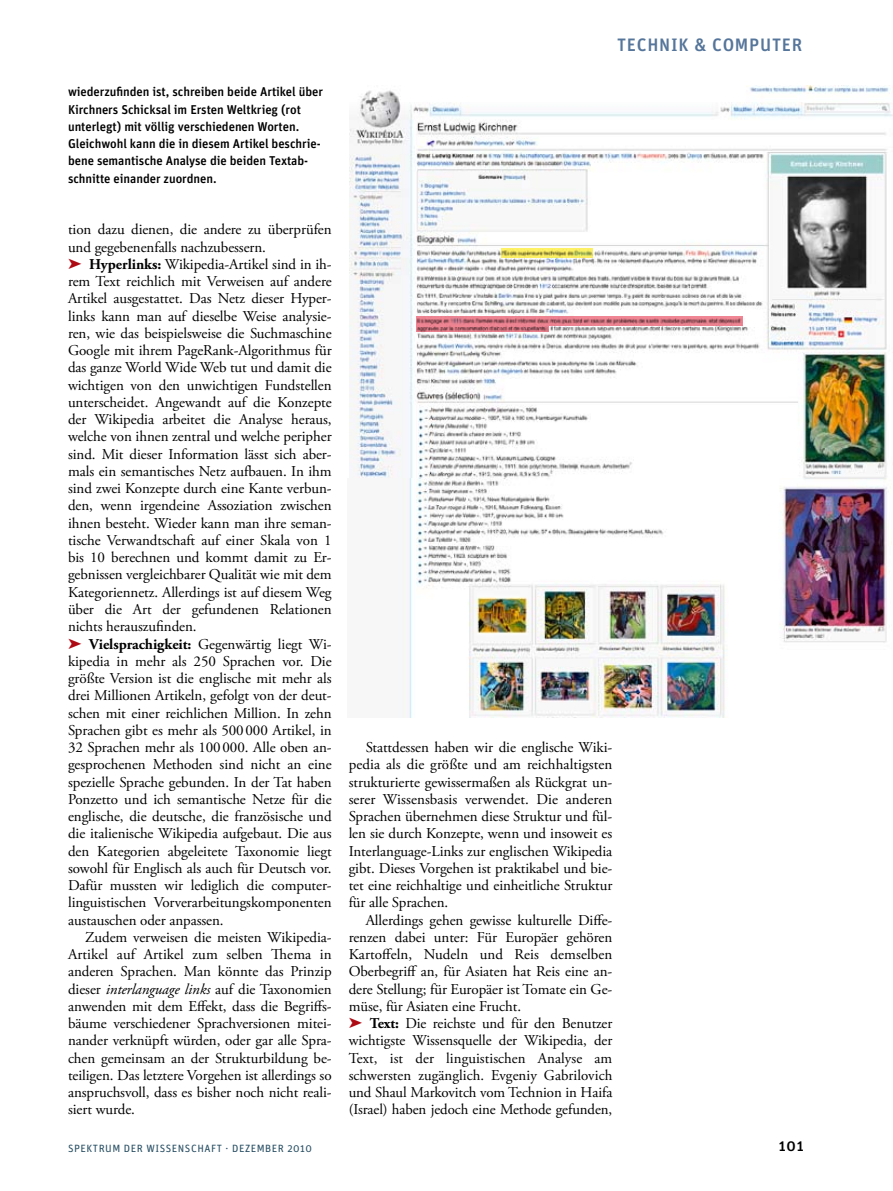
<style>
.page{position:relative;width:893px;height:1191px;background:#fff}
.page>*{position:absolute;margin:0;border:0;box-sizing:border-box;transform-origin:0 0}
.t1{font:500 18px "Unit";letter-spacing:.04em;color:#55759a}
.t2{font:15px/17.2px "Adobe Garamond Pro";letter-spacing:-.005em;color:#000}
.t3{font:500 15px "Unit";color:#000}
.t4{font:500 12.75px/17.2px "Unit";letter-spacing:-.005em;color:#000}
.t5{font:10.5px "Unit";letter-spacing:.05em;color:#284f64}
.s1{color:#ae0a14}
.s2{font-weight:700}
.s3{font-style:italic}
</style>
<div class="page">
<img style="left:349px;top:85px;width:544px;height:394px">
<img style="left:403px;top:479px;width:489px;height:238px">
<p class="t4" style="left:68px;top:83px;width:257px">wiederzufinden ist, schreiben beide Artikel über Kirchners Schicksal im Ersten Weltkrieg (rot unterlegt) mit völlig verschiedenen Worten.<br>Gleichwohl kann die in diesem Artikel beschrie&shy;bene semantische Analyse die beiden Textab&shy;schnitte einander zuordnen.</p>
<p class="t2" style="left:68px;top:221px;width:265px">tion dazu dienen, die andere zu überprüfen und gegebenenfalls nachzubessern.<br><span class="s1">➤</span> <span class="s2">Hyperlinks:</span> Wikipedia-Artikel sind in ih&shy;rem Text reichlich mit Verweisen auf andere Artikel ausgestattet. Das Netz dieser Hyper&shy;links kann man auf dieselbe Weise analysie&shy;ren, wie das beispielsweise die Suchmaschine Google mit ihrem PageRank-Algorithmus für das ganze World Wide Web tut und damit die wichtigen von den unwichtigen Fundstellen unterscheidet. Angewandt auf die Konzepte der Wikipedia arbeitet die Analyse heraus, welche von ihnen zentral und welche peripher sind. Mit dieser Information lässt sich aber&shy;mals ein semantisches Netz aufbauen. In ihm sind zwei Konzepte durch eine Kante verbun&shy;den, wenn irgendeine Assoziation zwischen ihnen besteht. Wieder kann man ihre seman&shy;tische Verwandtschaft auf einer Skala von 1 bis 10 berechnen und kommt damit zu Er&shy;gebnissen vergleichbarer Qualität wie mit dem Kategoriennetz. Allerdings ist auf diesem Weg über die Art der gefundenen Relationen nichts herauszufinden.<br><span class="s1">➤</span> <span class="s2">Vielsprachigkeit:</span> Gegenwärtig liegt Wi&shy;kipedia in mehr als 250 Sprachen vor. Die größte Version ist die englische mit mehr als drei Millionen Artikeln, gefolgt von der deut&shy;schen mit einer reichlichen Million. In zehn Sprachen gibt es mehr als 500000 Artikel, in 32 Sprachen mehr als 100000. Alle oben an&shy;gesprochenen Methoden sind nicht an eine spezielle Sprache gebunden. In der Tat haben Ponzetto und ich semantische Netze für die englische, die deutsche, die französische und die italienische Wikipedia aufgebaut. Die aus den Kategorien abgeleitete Taxonomie liegt sowohl für Englisch als auch für Deutsch vor.<br>Dafür mussten wir lediglich die computer&shy;linguistischen Vorverarbeitungskomponenten austauschen oder anpassen.</p>
<p class="t2" style="left:68px;top:929px;width:265px;text-align:justify;text-indent:17px">Zudem verweisen die meisten Wikipedia-Artikel auf Artikel zum selben Thema in anderen Sprachen. Man könnte das Prinzip dieser <span class="s3">interlanguage links</span> auf die Taxonomien anwenden mit dem Effekt, dass die Begriffs&shy;bäume verschiedener Sprachversionen mitei&shy;nander verknüpft würden, oder gar alle Spra&shy;chen gemeinsam an der Strukturbildung be&shy;teiligen. Das letztere Vorgehen ist allerdings so anspruchsvoll, dass es bisher noch nicht reali&shy;siert wurde.</p>
<p class="t1" style="left:617px;top:33px;width:186px">Technik &amp; Computer</p>
<p class="t2" style="left:349px;top:739px;width:265px;text-align:justify;text-indent:17px">Stattdessen haben wir die englische Wiki&shy;pedia als die größte und am reichhaltigsten strukturierte gewissermaßen als Rückgrat un&shy;serer Wissensbasis verwendet. Die anderen Sprachen übernehmen diese Struktur und fül&shy;len sie durch Konzepte, wenn und insoweit es Interlanguage-Links zur englischen Wikipedia gibt. Dieses Vorgehen ist praktikabel und bie&shy;tet eine reichhaltige und einheitliche Struktur für alle Sprachen.</p>
<p class="t2" style="left:349px;top:911px;width:265px;text-indent:17px">Allerdings gehen gewisse kulturelle Diffe&shy;renzen dabei unter: Für Europäer gehören Kartoffeln, Nudeln und Reis demselben Oberbegriff an, für Asiaten hat Reis eine an&shy;dere Stellung; für Europäer ist Tomate ein Ge&shy;müse, für Asiaten eine Frucht.<br><span class="s1">➤</span> <span class="s2">Text:</span> Die reichste und für den Benutzer wichtigste Wissensquelle der Wikipedia, der Text, ist der linguistischen Analyse am schwersten zugänglich. Evgeniy Gabrilovich und Shaul Markovitch vom Technion in Haifa (Israel) haben jedoch eine Methode gefunden,</p>
<p class="t5" style="left:68px;top:1141px;width:245px">SPEKTRUM DER WISSENSCHAFT · DEZEM BER 2010</p>
<p class="t3" style="left:779px;top:1136px;width:26px">101</p>
</div>
